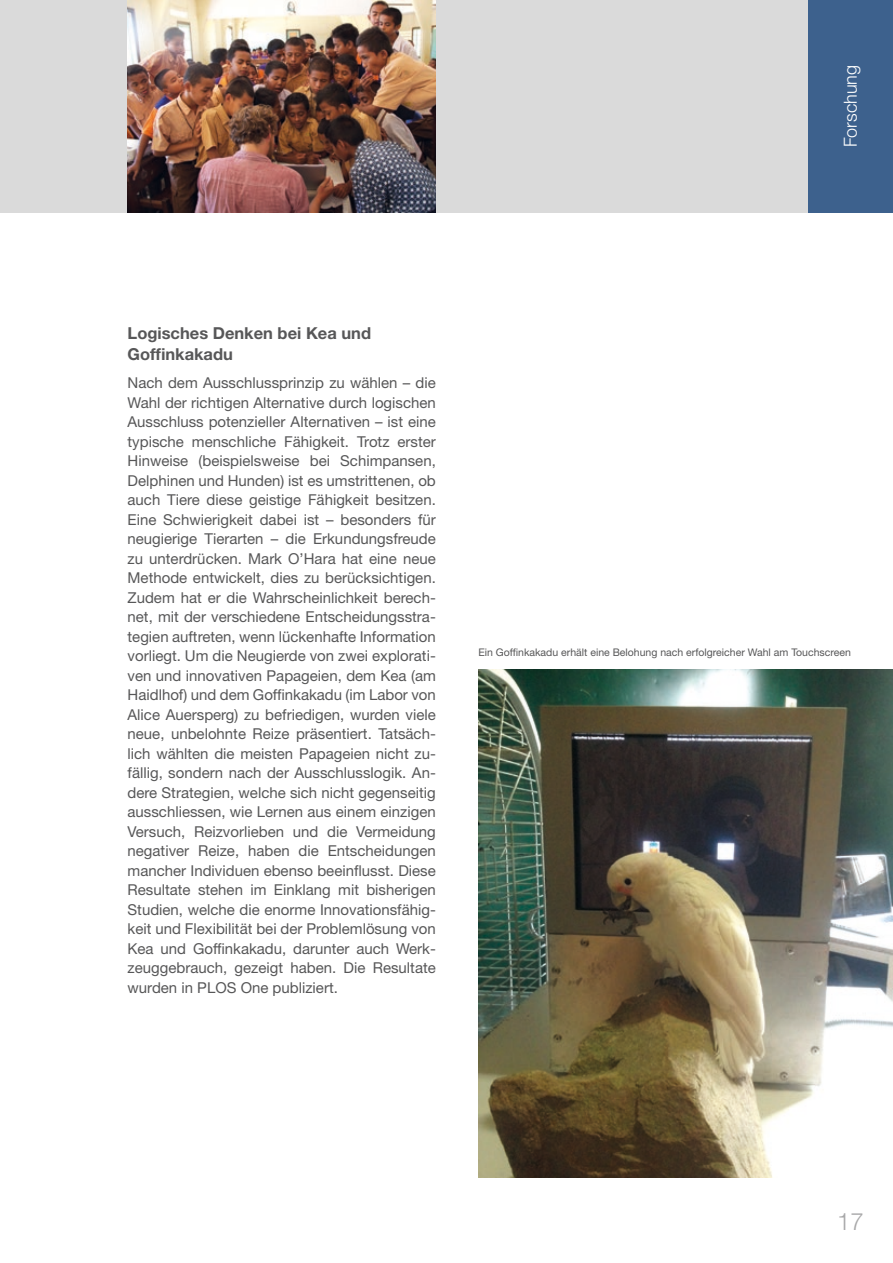
<style>
.page{position:relative;width:893px;height:1263px;background:#fff}
.page>*{position:absolute;margin:0;border:0;box-sizing:border-box;transform-origin:0 0}
.t1{font:300 24px "Helvetica Neue LT Std";color:#a8a8a9}
.t2{font:18px "Helvetica Neue LT Std Lt 6";color:#fff}
.t3{font:700 16.5px/21px "Helvetica Neue LT Std";color:#575758}
.t4{font:15px/19.5px "Helvetica Neue LT Std";color:#575758;text-align:justify}
.t5{font:10.5px "Helvetica Neue LT Std";color:#575758}
</style>
<div class="page">
<div style="left:0;top:0;width:893px;height:213px;background:#dadada"></div>
<div style="left:808px;top:0;width:85px;height:213px;background:#3d618d"></div>
<img style="left:128px;top:0;width:308px;height:213px">
<img style="left:478px;top:669px;width:415px;height:509px">
<p class="t2" style="left:839px;top:147px;width:84px;rotate:-90deg">Forschung</p>
<p class="t3" style="left:128px;top:322px;width:245px">Logisches Denken bei Kea und<br>Goffinkakadu</p>
<p class="t4" style="left:128px;top:373px;width:310px">Nach dem Ausschlussprinzip zu wählen – die Wahl der richtigen Alternative durch logischen Ausschluss potenzieller Alternativen – ist eine typische menschliche Fähigkeit. Trotz erster Hinweise (beispielsweise bei Schimpansen, Delphinen und Hunden) ist es umstrittenen, ob auch Tiere diese geistige Fähigkeit besitzen.<br>Eine Schwierigkeit dabei ist – besonders für neugierige Tierarten – die Erkundungsfreude zu unterdrücken. Mark O’Hara hat eine neue Methode entwickelt, dies zu berücksichtigen.<br>Zudem hat er die Wahrscheinlichkeit berech&shy;net, mit der verschiedene Entscheidungsstra&shy;tegien auftreten, wenn lückenhafte Information vorliegt. Um die Neugierde von zwei explorati&shy;ven und innovativen Papageien, dem Kea (am Haidlhof) und dem Goffinkakadu (im Labor von Alice Auersperg) zu befriedigen, wurden viele neue, unbelohnte Reize präsentiert. Tatsäch&shy;lich wählten die meisten Papageien nicht zu&shy;fällig, sondern nach der Ausschlusslogik. An&shy;dere Strategien, welche sich nicht gegenseitig ausschliessen, wie Lernen aus einem einzigen Versuch, Reizvorlieben und die Vermeidung negativer Reize, haben die Entscheidungen mancher Individuen ebenso beeinflusst. Diese Resultate stehen im Einklang mit bisherigen Studien, welche die enorme Innovationsfähig&shy;keit und Flexibilität bei der Problemlösung von Kea und Goffinkakadu, darunter auch Werk&shy;zeuggebrauch, gezeigt haben. Die Resultate wurden in PLOS One publiziert.</p>
<p class="t5" style="left:478px;top:646px;width:374px">Ein Goffinkakadu erhält eine Belohung nach erfolgreicher Wahl am Touchscreen</p>
<h1 class="t1" style="left:837px;top:1207px;width:28px">17</h1>
</div>
